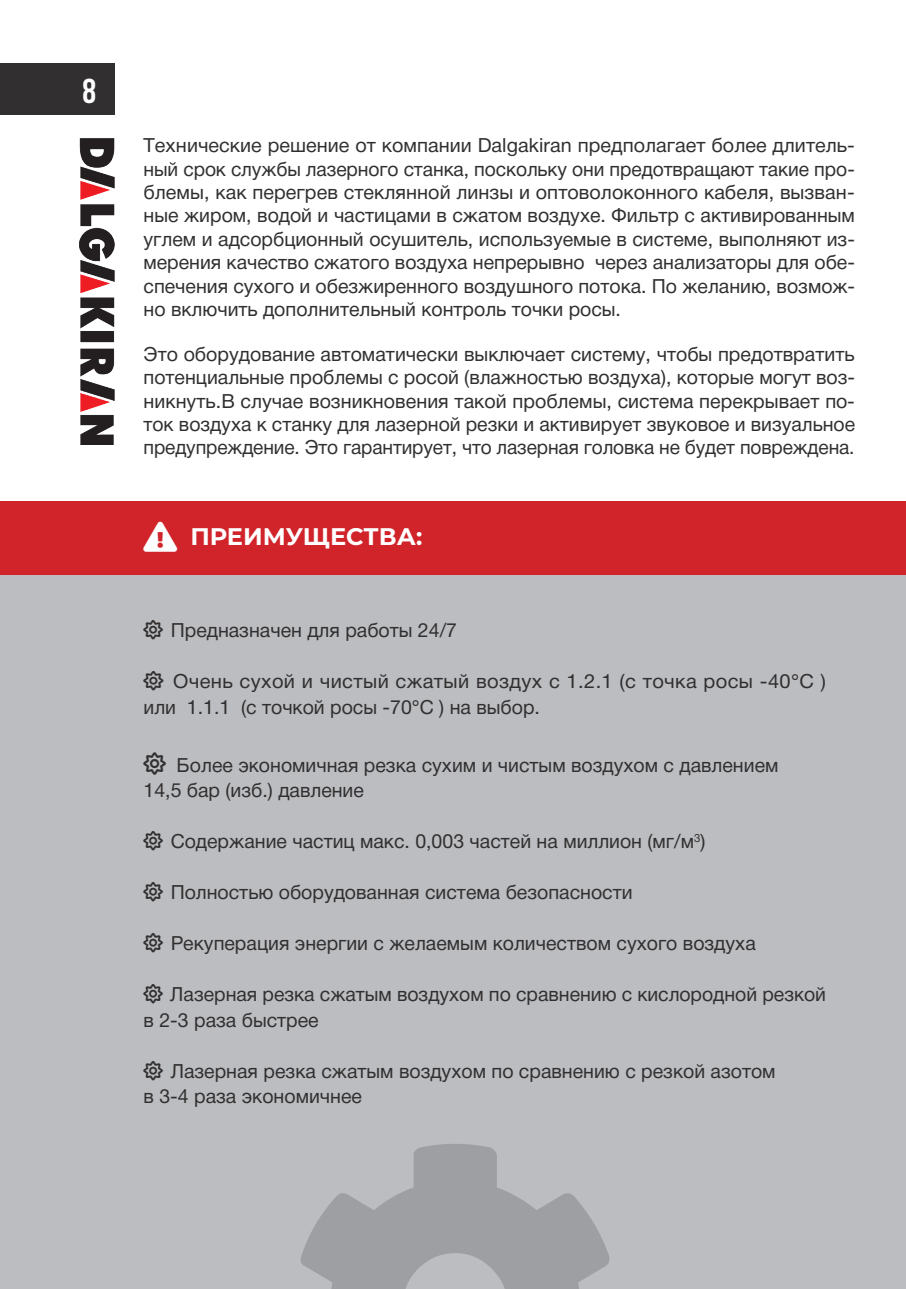
<style>
.page{position:relative;width:906px;height:1289px;background:#fff}
.page>*{position:absolute;margin:0;border:0;box-sizing:border-box;transform-origin:0 0}
.t1{font:700 34.5px "Bebas Neue";color:#fff}
.Заголовок{font:700 24px "Montserrat";color:#fff}
.Основной{font:19.5px/23.4px "Helvetica Neue Cyr";color:#312f30;text-align:justify}
.Основной-2{font:19.5px/25.5px "Helvetica Neue Cyr";letter-spacing:.02em;color:#312f30}
</style>
<div class="page">
<div style="left:0;top:64px;width:115px;height:51px;background:#312f30"></div>
<div style="left:0;top:574px;width:906px;height:714px;background:#bcbdc0"></div>
<div style="left:0;top:501px;width:906px;height:73px;background:#d1232a"></div>
<img style="left:79px;top:138px;width:36px;height:306px">
<p class="t1" style="left:82px;top:72px;width:15px">8</p>
<p class="Основной" style="left:144px;top:134px;width:713px">Технические решение от компании Dalgakiran предполагает более длитель&shy;ный срок службы лазерного станка, поскольку они предотвращают такие про&shy;блемы, как перегрев стеклянной линзы и оптоволоконного кабеля, вызван&shy;ные жиром, водой и частицами в сжатом воздухе. Фильтр с активированным углем и адсорбционный осушитель, используемые в системе, выполняют из&shy;мерения качество сжатого воздуха непрерывно через анализаторы для обе&shy;спечения сухого и обезжиренного воздушного потока. По желанию, возмож&shy;но включить дополнительный контроль точки росы.</p>
<p class="Основной" style="left:144px;top:342px;width:713px">Это оборудование автоматически выключает систему, чтобы предотвратить потенциальные проблемы с росой (влажностью воздуха), которые могут воз&shy;никнуть.В случае возникновения такой проблемы, система перекрывает по&shy;ток воздуха к станку для лазерной резки и активирует звуковое и визуальное предупреждение. Это гарантирует, что лазерная головка не будет повреждена.</p>
<p class="Заголовок" style="left:190px;top:519px;width:233px">ПРЕИМУЩЕСТВА:</p>
<p class="Основной" style="left:171px;top:618px;width:288px">Предназначен для работы 24/7</p>
<p class="Основной-2" style="left:144px;top:668px;width:684px;text-indent:30px">Очень сухой и чистый сжатый воздух с 1.2.1 (с точка росы -40°C ) или 1.1.1 (с точкой росы -70°C ) на выбор.</p>
<p class="Основной" style="left:144px;top:752px;width:636px;line-height:25.5px;text-indent:33px">Более экономичная резка сухим и чистым воздухом с давлением<br>14,5 бар (изб.) давление</p>
<p class="Основной" style="left:171px;top:829px;width:536px">Содержание частиц макс. 0,003 частей на миллион (мг/м<sup>3</sup>)</p>
<p class="Основной" style="left:171px;top:880px;width:463px">Полностью оборудованная система безопасности</p>
<p class="Основной" style="left:171px;top:931px;width:586px">Рекуперация энергии с желаемым количеством сухого воздуха</p>
<p class="Основной" style="left:144px;top:981px;width:684px;line-height:25.5px;text-indent:27px">Лазерная резка сжатым воздухом по сравнению с кислородной резкой в 2-3 раза быстрее</p>
<p class="Основной" style="left:171px;top:1059px;width:606px">Лазерная резка сжатым воздухом по сравнению с резкой азотом</p>
<p class="Основной" style="left:144px;top:1084px;width:220px">в 3-4 раза экономичнее</p>
</div>
